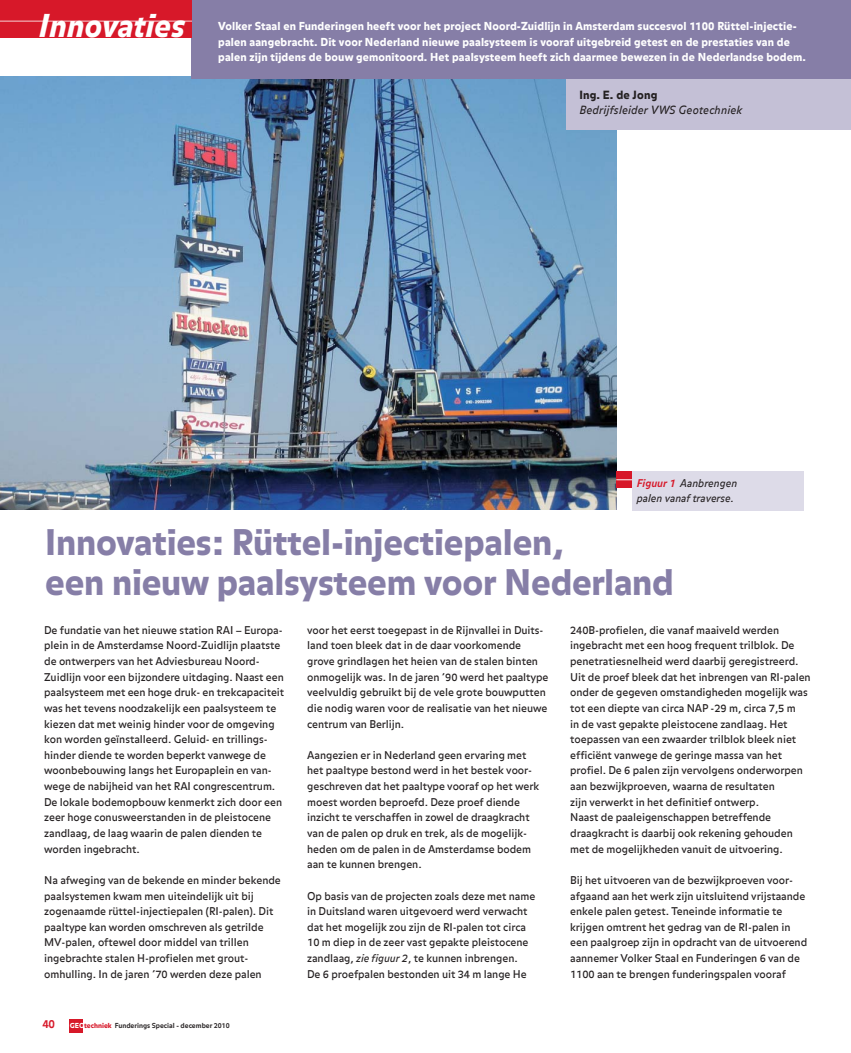
<style>
.page{position:relative;width:851px;height:1053px;background:#fff}
.page>*{position:absolute;margin:0;border:0;box-sizing:border-box;transform-origin:0 0}
.t1{font:900 35px/40px "Balance";letter-spacing:-.005em;color:#867ea7}
.t2{font:italic 900 31.25px "Balance";letter-spacing:.01em;color:#fff}
.t3{font:italic 11.25px "Balance";letter-spacing:.01em;color:#231f20}
.t4{font:900 11.25px "Balance";letter-spacing:.01em;color:#231f20}
.t5{font:700 11.25px "Balance";color:#d71829}
.t6{font:900 11px/15.6px "Balance";letter-spacing:.01em;color:#fff}
.t7{font:10.62px/15.6px "Balance";letter-spacing:-.005em;color:#231f20}
.t8{font:italic 10.62px/15px "Balance";color:#231f20}
.t9{font:700 6.88px "Balance";color:#231f20}
.s1{font-weight:700;color:#d71829}
.s2{font-weight:900;color:#fff}
.s3{font-weight:900;color:#d71829}
.s4{font-style:italic}
</style>
<div class="page">
<img style="left:0;top:76px;width:616px;height:434px">
<div style="left:566px;top:78px;width:284px;height:51px;background:#c4c0d6"></div>
<div style="left:191px;top:0;width:659px;height:78px;background:#867ea7"></div>
<div style="left:616px;top:471px;width:16px;height:17px;background:#d71829"></div>
<svg style="left:616px;top:479px;width:16px;height:1px"></svg>
<div style="left:632px;top:471px;width:171px;height:40px;background:#dddbe8"></div>
<div style="left:70px;top:1019px;width:13px;height:13px;background:#d71829"></div>
<div style="left:0;top:0;width:191px;height:37px;background:#d71829"></div>
<hr style="left:0;top:21px;width:191px;height:1px;background:#fff">
<h2 class="t2" style="left:39px;top:13px;width:147px">Innovaties</h2>
<p class="t6" style="left:218px;top:19px;width:589px">Volker Staal en Funderingen heeft voor het project Noord-Zuidlijn in Amsterdam succesvol 1100 Rüttel-injectie&shy;palen aangebracht. Dit voor Nederland nieuwe paalsysteem is vooraf uitgebreid getest en de prestaties van de palen zijn tijdens de bouw gemonitoord. Het paalsysteem heeft zich daarmee bewezen in de Nederlandse bodem.</p>
<p class="t4" style="left:579px;top:90px;width:79px">Ing. E. de Jong</p>
<p class="t3" style="left:579px;top:105px;width:165px">Bedrijfsleider VWS Geotechniek</p>
<p class="t8" style="left:636px;top:477px;width:102px"><span class="s1">Figuur 1</span> Aanbrengen palen vanaf traverse.</p>
<h1 class="t1" style="left:45px;top:525px;width:630px">Innovaties: Rüttel-injectiepalen,<br>een nieuw paalsysteem voor Nederland</h1>
<p class="t7" style="left:44px;top:623px;width:241px">De fundatie van het nieuwe station RAI – Europa - plein in de Amsterdamse Noord-Zuidlijn plaatste de ontwerpers van het Adviesbureau Noord-Zuidlijn voor een bijzondere uitdaging. Naast een paalsysteem met een hoge druk- en trekcapaciteit was het tevens noodzakelijk een paalsysteem te kiezen dat met weinig hinder voor de omgeving kon worden geïnstalleerd. Geluid- en trillings - hinder diende te worden beperkt vanwege de woonbebouwing langs het Europaplein en van&shy;wege de nabijheid van het RAI congrescentrum.<br>De lokale bodemopbouw kenmerkt zich door een zeer hoge conusweerstanden in de pleistocene zandlaag, de laag waarin de palen dienden te worden ingebracht.</p>
<p class="t7" style="left:44px;top:873px;width:238px">Na afweging van de bekende en minder bekende paalsystemen kwam men uiteindelijk uit bij zogenaamde rüttel-injectiepalen (RI-palen). Dit paaltype kan worden omschreven als getrilde MV-palen, oftewel door middel van trillen<br>in gebrachte stalen H-profielen met grout -<br>om hulling. In de jaren ’70 werden deze palen</p>
<p class="t5" style="left:43px;top:1020px;width:14px">40</p>
<p class="t9" style="left:70px;top:1023px;width:161px"><span class="s2">GEO</span><span class="s3">techniek</span> Funderings Special - december 2010</p>
<p class="t7" style="left:307px;top:623px;width:243px">voor het eerst toegepast in de Rijnvallei in Duits - land toen bleek dat in de daar voorkomende grove grindlagen het heien van de stalen binten on mogelijk was. In de jaren ’90 werd het paaltype veelvuldig gebruikt bij de vele grote bouwputten die nodig waren voor de realisatie van het nieuwe centrum van Berlijn.</p>
<p class="t7" style="left:307px;top:748px;width:233px">Aangezien er in Nederland geen ervaring met het paaltype bestond werd in het bestek voor - geschreven dat het paaltype vooraf op het werk moest worden beproefd. Deze proef diende inzicht te verschaffen in zowel de draagkracht van de palen op druk en trek, als de mogelijk - heden om de palen in de Amsterdamse bodem aan te kunnen brengen.</p>
<p class="t7" style="left:307px;top:888px;width:230px">Op basis van de projecten zoals deze met name in Duitsland waren uitgevoerd werd verwacht dat het mogelijk zou zijn de RI-palen tot circa 10 m diep in de zeer vast gepakte pleistocene zandlaag, <span class="s4">zie figuur 2</span>, te kunnen inbrengen.<br>De 6 proefpalen bestonden uit 34 m lange He</p>
<p class="t7" style="left:570px;top:623px;width:242px">240B-profielen, die vanaf maaiveld werden ingebracht met een hoog frequent trilblok. De penetratiesnelheid werd daarbij geregistreerd.<br>Uit de proef bleek dat het inbrengen van RI-palen onder de gegeven omstandigheden mogelijk was tot een diepte van circa NAP -29 m, circa 7,5 m<br>in de vast gepakte pleistocene zandlaag. Het toepassen van een zwaarder trilblok bleek niet efficiënt vanwege de geringe massa van het profiel. De 6 palen zijn vervolgens onderworpen aan bezwijkproeven, waarna de resultaten<br>zijn verwerkt in het definitief ontwerp.<br>Naast de paaleigenschappen betreffende draagkracht is daarbij ook rekening gehouden met de mogelijkheden vanuit de uitvoering.</p>
<p class="t7" style="left:570px;top:873px;width:238px">Bij het uitvoeren van de bezwijkproeven voor - afgaand aan het werk zijn uitsluitend vrijstaande enkele palen getest. Teneinde informatie te krijgen omtrent het gedrag van de RI-palen in een paalgroep zijn in opdracht van de uitvoerend aannemer Volker Staal en Funderingen 6 van de 1100 aan te brengen funderingspalen vooraf</p>
</div>
